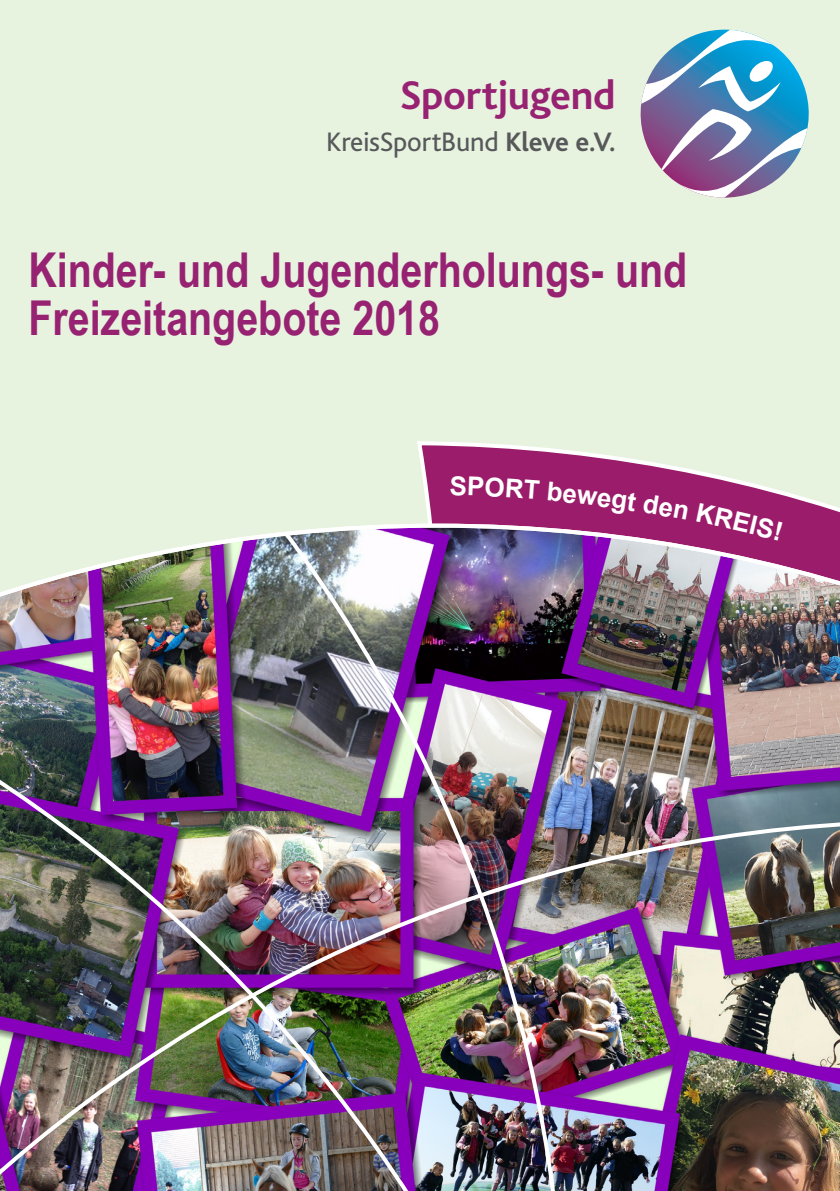
<style>
.page{position:relative;width:840px;height:1191px;background:#fff}
.page>*{position:absolute;margin:0;border:0;box-sizing:border-box;transform-origin:0 0}
.t1{font:700 48px/48px "Arial Narrow";color:#972272}
.t2{font:700 42px "Bliss";letter-spacing:-.01em;color:#972272}
.t3{font:28px "Bliss";letter-spacing:-.01em;color:#57585a}
.s1{font-weight:700}
</style>
<div class="page">
<div style="left:0;top:0;width:839px;height:1191px;background:#e7f2df"></div>
<svg style="left:640px;top:30px;width:169px;height:168px"></svg>
<svg style="left:417px;top:441px;width:422px;height:82px"></svg>
<img style="left:198px;top:523px;width:641px;height:668px">
<img style="left:0;top:544px;width:637px;height:647px">
<div style="left:450px;top:476px;width:89px;height:23px;background:#9a1c6a"></div>
<div style="left:547px;top:482px;width:140px;height:37px;background:#9a1c6a"></div>
<div style="left:696px;top:503px;width:86px;height:37px;background:#9a1c6a"></div>
<p class="t2" style="left:400px;top:73px;width:216px">Sportjugend</p>
<p class="t3" style="left:326px;top:127px;width:291px">KreisSportBund <span class="s1">Kleve e.V.</span></p>
<p class="t1" style="left:28px;top:243px;width:660px">Kinder- und Jugenderholungs- und<br>Freizeitangebote 2018</p>
</div>
